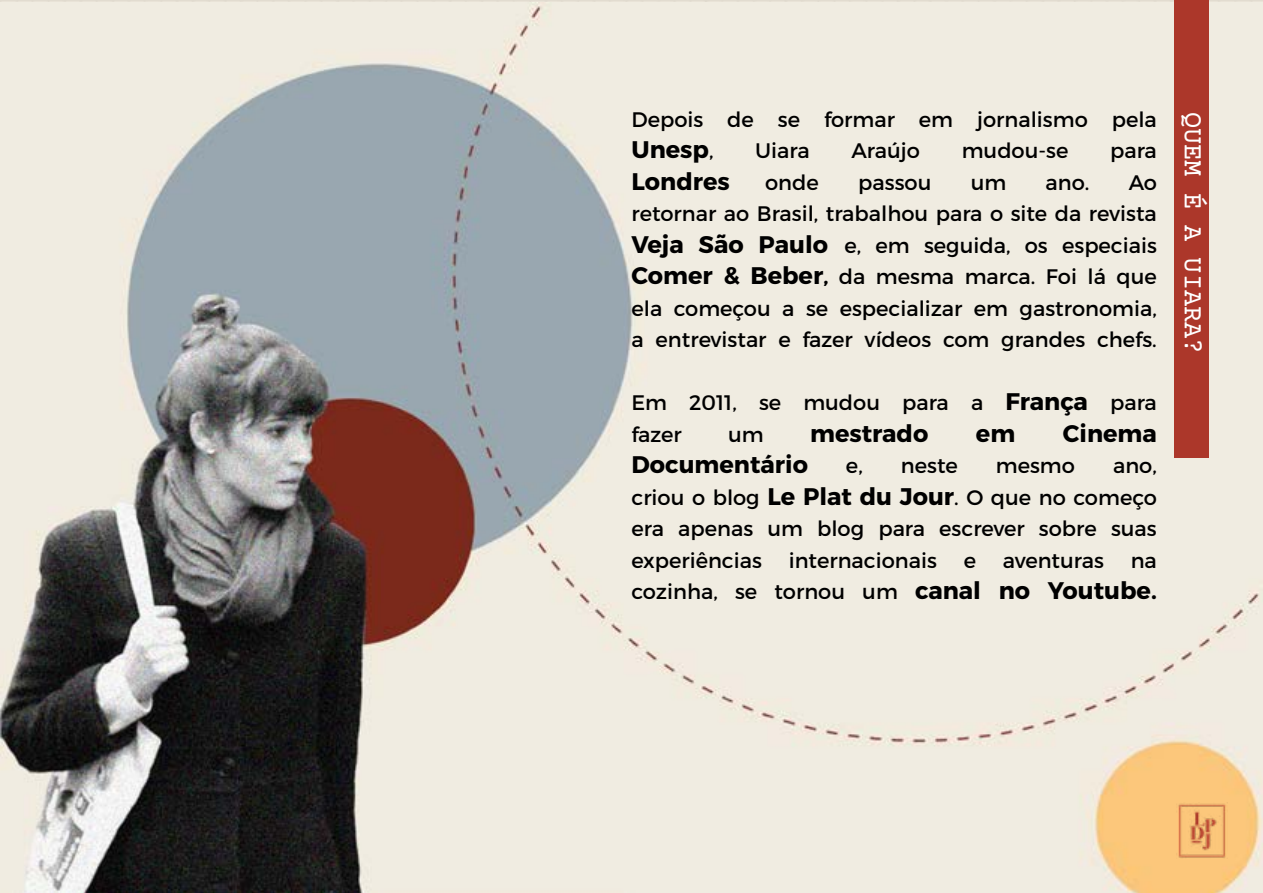
<style>
.page{position:relative;width:1263px;height:893px;background:#fff}
.page>*{position:absolute;margin:0;border:0;box-sizing:border-box;transform-origin:0 0}
.t1{font:27px "Courier Prime";color:#fff}
.t2{font:700 24px "Montserrat";color:#000}
.t3{font:21px/31.5px "Montserrat";color:#000;text-align:justify}
.s1{font-weight:400;font-size:21px}
.s2{font-weight:700;font-size:24px}
.s3{font-weight:700}
</style>
<div class="page">
<img style="left:0;top:2px;width:1263px;height:891px">
<div style="left:1175px;top:0;width:34px;height:458px;background:#ac372a"></div>
<img style="left:1176px;top:802px;width:51px;height:57px">
<p class="t3" style="left:631px;top:103px;width:527px">Depois de se formar em jornalismo pela</p>
<p class="t2" style="left:631px;top:135px;width:84px">Unesp<span class="s1">,</span></p>
<p class="t3" style="left:755px;top:135px;width:56px">Uiara</p>
<p class="t3" style="left:851px;top:135px;width:70px">Araújo</p>
<p class="t3" style="left:962px;top:135px;width:108px">mudou-se</p>
<p class="t3" style="left:1110px;top:135px;width:48px">para</p>
<p class="t2" style="left:631px;top:166px;width:100px">Londres</p>
<p class="t3" style="left:765px;top:166px;width:55px">onde</p>
<p class="t3" style="left:858px;top:166px;width:75px">passou</p>
<p class="t3" style="left:971px;top:166px;width:37px">um</p>
<p class="t3" style="left:1045px;top:166px;width:45px">ano.</p>
<p class="t3" style="left:631px;top:166px;width:527px;text-indent:497px">Ao retornar ao Brasil, trabalhou para o site da revista <span class="s2">Veja São Paulo</span> e, em seguida, os especiais <span class="s2">Comer &amp; Beber</span><span class="s3">,</span> da mesma marca. Foi lá que ela começou a se especializar em gastronomia, a entrevistar e fazer vídeos com grandes chefs.</p>
<p class="t3" style="left:631px;top:387px;width:527px">Em 2011, se mudou para a <span class="s2">França</span> para fazer</p>
<p class="t3" style="left:728px;top:418px;width:37px">um</p>
<p class="t2" style="left:810px;top:418px;width:120px">mestrado</p>
<p class="t2" style="left:976px;top:418px;width:41px">em</p>
<p class="t2" style="left:1063px;top:418px;width:95px">Cinema</p>
<p class="t2" style="left:631px;top:450px;width:178px">Documentário</p>
<p class="t3" style="left:846px;top:450px;width:18px">e,</p>
<p class="t3" style="left:901px;top:450px;width:58px">neste</p>
<p class="t3" style="left:996px;top:450px;width:81px">mesmo</p>
<p class="t3" style="left:631px;top:450px;width:527px;text-indent:481px">ano, criou o blog <span class="s2">Le Plat du Jour</span>. O que no começo era apenas um blog para escrever sobre suas experiências</p>
<p class="t3" style="left:789px;top:544px;width:150px">internacionais</p>
<p class="t3" style="left:964px;top:544px;width:14px">e</p>
<p class="t3" style="left:1003px;top:544px;width:103px">aventuras</p>
<p class="t3" style="left:631px;top:544px;width:527px;text-align:right">na<br>cozinha, se tornou um <span class="s2">canal no Youtube.</span></p>
<p class="t1" style="left:1209px;top:112px;width:245px;rotate:90deg">QUEM É A UIARA?</p>
</div>
